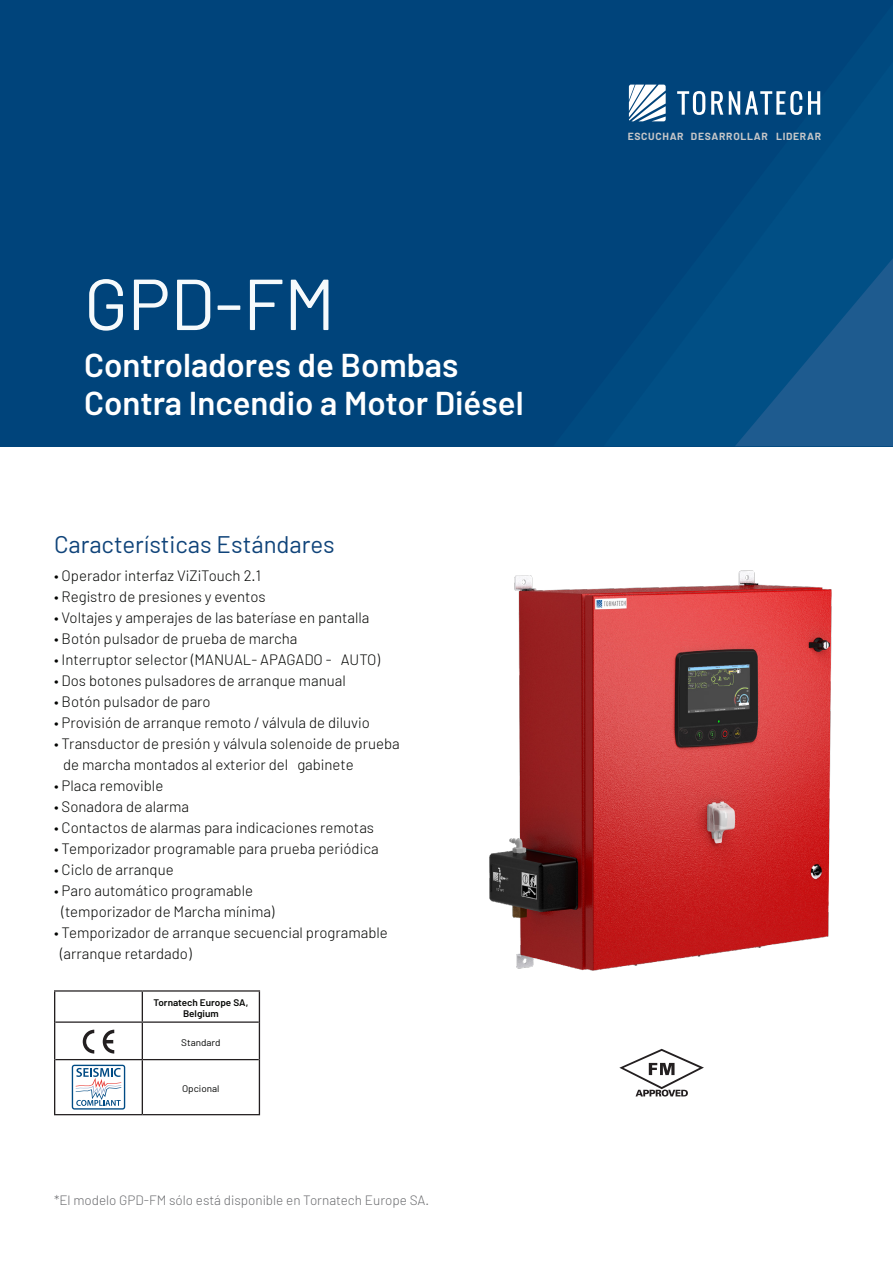
<style>
.page{position:relative;width:893px;height:1263px;background:#fff}
.page>*{position:absolute;margin:0;border:0;box-sizing:border-box;transform-origin:0 0}
.Subtitle_-_White{font:72px "Barlow";color:#f6fafc}
.Subtitle_-_White-2{font:600 33px "Barlow";color:#fff}
.Subtitle{font:24px "Barlow";color:#10447a}
.t1{font:300 15px/21px "Barlow";color:#040503}
.t2{font:300 13.5px "Barlow";color:#6c6d70}
.t3{font:700 10.35px "Barlow";letter-spacing:.065em;color:#c7c7c8}
.Cell_Heading_-_White_-_Centered{font:600 9.6px/11.4px "Barlow";color:#040503;text-align:center;scale:1.05 1}
.Cell_Heading_-_White_-_Centered-2{font:9.6px "Barlow";color:#040504;scale:1.05 1}
</style>
<div class="page">
<div style="left:0;top:0;width:893px;height:446px;background:#00447b"></div>
<svg style="left:605px;top:63px;width:288px;height:383px"></svg>
<svg style="left:735px;top:258px;width:158px;height:188px"></svg>
<svg style="left:677px;top:91px;width:28px;height:24px"></svg>
<svg style="left:711px;top:91px;width:12px;height:24px"></svg>
<svg style="left:729px;top:91px;width:73px;height:24px"></svg>
<svg style="left:808px;top:91px;width:12px;height:24px"></svg>
<svg style="left:629px;top:85px;width:37px;height:36px"></svg>
<hr style="left:54px;top:990px;width:88px;height:1px;background:#231f20">
<hr style="left:142px;top:990px;width:118px;height:1px;background:#231f20">
<hr style="left:55px;top:1021px;width:87px;height:2px;background:#231f20">
<hr style="left:142px;top:1021px;width:117px;height:2px;background:#231f20">
<hr style="left:55px;top:1059px;width:87px;height:1px;background:#231f20">
<hr style="left:142px;top:1059px;width:117px;height:1px;background:#231f20">
<hr style="left:54px;top:1114px;width:88px;height:1px;background:#231f20">
<hr style="left:142px;top:1114px;width:118px;height:1px;background:#231f20">
<hr style="left:54px;top:991px;width:1px;height:31px;background:#231f20">
<hr style="left:142px;top:991px;width:1px;height:30px;background:#231f20">
<hr style="left:259px;top:991px;width:1px;height:31px;background:#231f20">
<hr style="left:54px;top:1022px;width:1px;height:37px;background:#231f20">
<hr style="left:142px;top:1023px;width:1px;height:36px;background:#231f20">
<hr style="left:259px;top:1022px;width:1px;height:37px;background:#231f20">
<hr style="left:54px;top:1059px;width:1px;height:55px;background:#231f20">
<hr style="left:142px;top:1060px;width:1px;height:54px;background:#231f20">
<hr style="left:259px;top:1059px;width:1px;height:55px;background:#231f20">
<svg style="left:83px;top:1030px;width:11px;height:23px"></svg>
<svg style="left:103px;top:1030px;width:11px;height:23px"></svg>
<svg style="left:72px;top:1065px;width:53px;height:44px"></svg>
<svg style="left:619px;top:1049px;width:85px;height:47px"></svg>
<img style="left:489px;top:570px;width:343px;height:401px">
<p class="Subtitle_-_White" style="left:84px;top:259px;width:253px">GPD-FM</p>
<p class="Subtitle_-_White-2" style="left:84px;top:345px;width:376px">Controladores de Bombas</p>
<p class="Subtitle_-_White-2" style="left:84px;top:382px;width:441px">Contra Incendio a Motor Diésel</p>
<p class="Subtitle" style="left:54px;top:529px;width:282px">Características Estándares</p>
<p class="t1" style="left:54px;top:565px;width:208px">• Operador interfaz ViZiTouch 2.1</p>
<p class="t1" style="left:54px;top:586px;width:213px">• Registro de presiones y eventos</p>
<p class="t1" style="left:54px;top:607px;width:317px">• Voltajes y amperajes de las bateríase en pantalla</p>
<p class="t1" style="left:54px;top:628px;width:245px">• Botón pulsador de prueba de marcha</p>
<p class="t1" style="left:54px;top:649px;width:327px">• Interruptor selector (MANUAL- APAGADO - AUTO)</p>
<p class="t1" style="left:54px;top:670px;width:293px">• Dos botones pulsadores de arranque manual</p>
<p class="t1" style="left:54px;top:691px;width:158px">• Botón pulsador de paro</p>
<p class="t1" style="left:54px;top:712px;width:317px">• Provisión de arranque remoto / válvula de diluvio</p>
<p class="t1" style="left:63px;top:733px;width:338px;text-indent:-9px">• Transductor de presión y válvula solenoide de prueba de marcha montados al exterior del gabinete</p>
<p class="t1" style="left:54px;top:775px;width:111px">• Placa removible</p>
<p class="t1" style="left:54px;top:796px;width:137px">• Sonadora de alarma</p>
<p class="t1" style="left:54px;top:817px;width:322px">• Contactos de alarmas para indicaciones remotas</p>
<p class="t1" style="left:54px;top:838px;width:326px">• Temporizador programable para prueba periódica</p>
<p class="t1" style="left:54px;top:859px;width:121px">• Ciclo de arranque</p>
<p class="t1" style="left:54px;top:880px;width:201px">• Paro automático programable</p>
<p class="t1" style="left:62px;top:901px;width:215px">(temporizador de Marcha mínima)</p>
<p class="t1" style="left:60px;top:922px;width:329px;text-indent:-6px">• Temporizador de arranque secuencial programable (arranque retardado)</p>
<p class="Cell_Heading_-_White_-_Centered" style="left:153px;top:996px;width:92px">Tornatech Europe SA,<br>Belgium</p>
<p class="Cell_Heading_-_White_-_Centered-2" style="left:181px;top:1036px;width:39px">Standard</p>
<p class="Cell_Heading_-_White_-_Centered-2" style="left:182px;top:1082px;width:37px">Opcional</p>
<p class="t2" style="left:54px;top:1191px;width:377px">*El modelo GPD-FM sólo está disponible en Tornatech Europe SA.</p>
<p class="t3" style="left:628px;top:130px;width:195px">ESCUCHAR DESARROLLAR LIDERAR</p>
</div>
